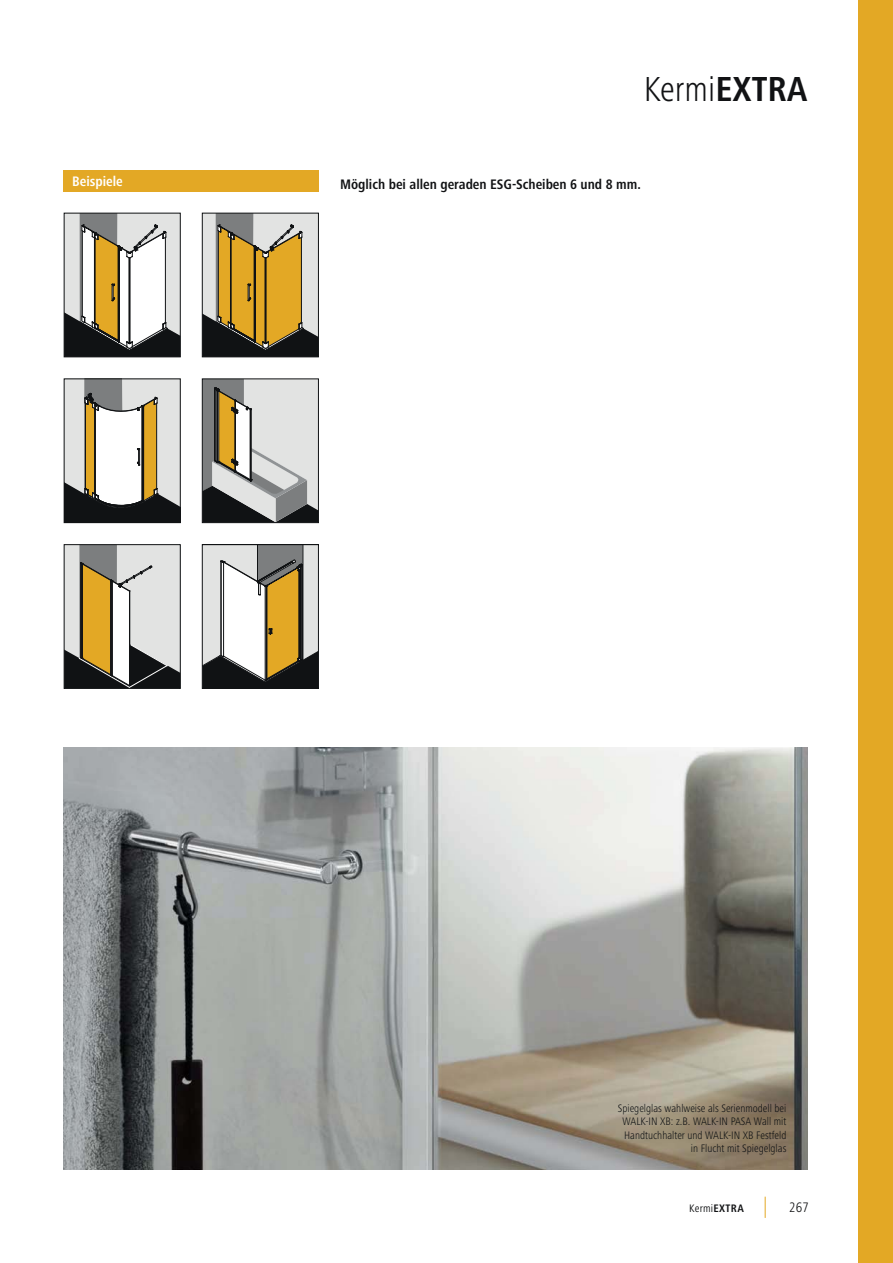
<style>
.page{position:relative;width:893px;height:1263px;background:#fff}
.page>*{position:absolute;margin:0;border:0;box-sizing:border-box;transform-origin:0 0}
.t1{font:300 condensed 36px "Frutiger Next LTW1 G";color:#111214}
.t2{font:700 condensed 14.25px "Frutiger Next LTW1 G";color:#111214}
.t3{font:700 condensed 14.25px "Frutiger Next LTW1 G";color:#fff}
.t4{font:300 condensed 14.25px "Frutiger Next LTW1 G";color:#111214}
.t5{font:300 condensed 11.25px/13.5px "Frutiger Next LTW1 G";color:#101214;text-align:right}
.t6{font:condensed 11.25px "Frutiger Next LTW1 G";letter-spacing:.015em;color:#111214}
.s1{font-weight:700}
</style>
<div class="page">
<svg style="left:765px;top:1197px;width:1px;height:21px"></svg>
<svg style="left:66px;top:215px;width:113px;height:140px"></svg>
<div style="left:64px;top:213px;width:117px;height:144px;border:1px solid #101214"></div>
<svg style="left:204px;top:215px;width:113px;height:140px;background:#ac935a"></svg>
<div style="left:202px;top:213px;width:117px;height:144px;border:1px solid #101214"></div>
<svg style="left:204px;top:381px;width:113px;height:140px;background:#afada4"></svg>
<div style="left:202px;top:379px;width:117px;height:144px;border:1px solid #101214"></div>
<svg style="left:66px;top:381px;width:113px;height:140px"></svg>
<div style="left:64px;top:379px;width:117px;height:144px;border:1px solid #101214"></div>
<div style="left:64px;top:170px;width:255px;height:22px;background:#e3a825"></div>
<img style="left:64px;top:747px;width:744px;height:422px">
<svg style="left:204px;top:546px;width:113px;height:141px"></svg>
<div style="left:202px;top:544px;width:117px;height:145px;border:1px solid #101214"></div>
<svg style="left:66px;top:546px;width:113px;height:141px;background:#b2a995"></svg>
<div style="left:64px;top:544px;width:117px;height:145px;border:1px solid #101214"></div>
<div style="left:859px;top:0;width:34px;height:1263px;background:#e3a825"></div>
<h1 class="t1" style="left:644px;top:73px;width:165px">Kermi<span class="s1">EXTRA</span></h1>
<p class="t3" style="left:72px;top:175px;width:52px">Beispiele</p>
<p class="t2" style="left:340px;top:179px;width:302px">Möglich bei allen geraden ESG-Scheiben 6 und 8 mm.</p>
<p class="t5" style="left:618px;top:1102px;width:170px">Spiegelglas wahlweise als Serienmodell bei WALK-IN XB: z.B. WALK-IN PASA Wall mit Handtuchhalter und WALK-IN XB Festfeld in Flucht mit Spiegelglas</p>
<p class="t6" style="left:689px;top:1202px;width:56px">Kermi<span class="s1">EXTRA</span></p>
<p class="t4" style="left:789px;top:1201px;width:21px">267</p>
</div>
